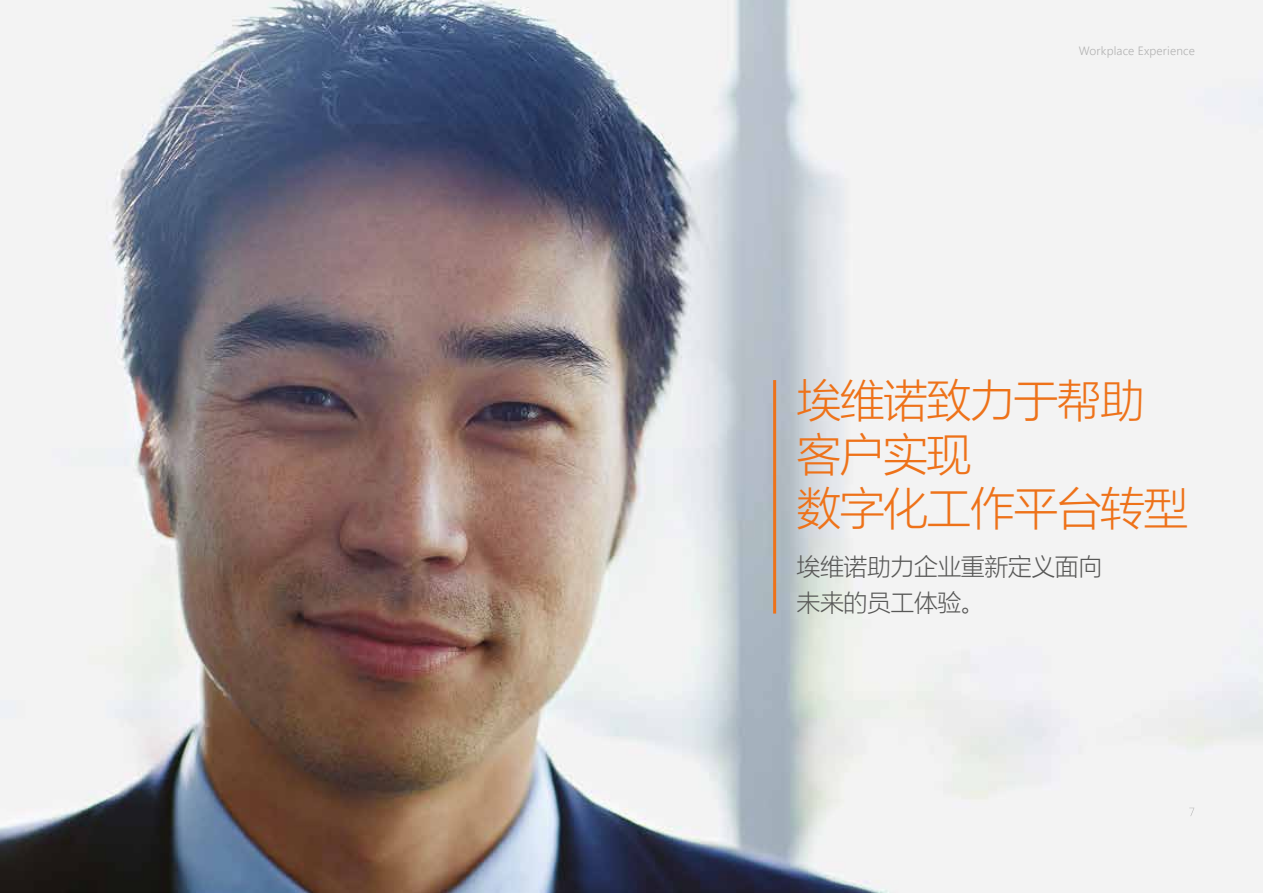
<style>
.page{position:relative;width:1263px;height:893px;background:#fff}
.page>*{position:absolute;margin:0;border:0;box-sizing:border-box;transform-origin:0 0}
.t1{font:300 45px/54px "Microsoft Ya Hei";letter-spacing:-.035em;color:#ee7219}
.t2{font:300 24px/36px "Microsoft Ya Hei";letter-spacing:-.02em;color:#575756}
.t3{font:300 12px "Segoe UI";letter-spacing:.015em;color:#b2b2b2}
</style>
<div class="page">
<img style="left:0;top:0;width:1263px;height:893px">
<svg style="left:1189px;top:808px;width:5px;height:8px"></svg>
<hr style="left:773px;top:380px;width:3px;height:234px;background:#ee7219">
<p class="t3" style="left:1079px;top:39px;width:118px">Workplace Experience</p>
<p class="t1" style="left:797px;top:371px;width:393px">埃维诺致力于帮助客户实现<br>数字化工作平台转型</p>
<p class="t2" style="left:797px;top:548px;width:307px">埃维诺助力企业重新定义面向未来的员工体验。</p>
</div>
